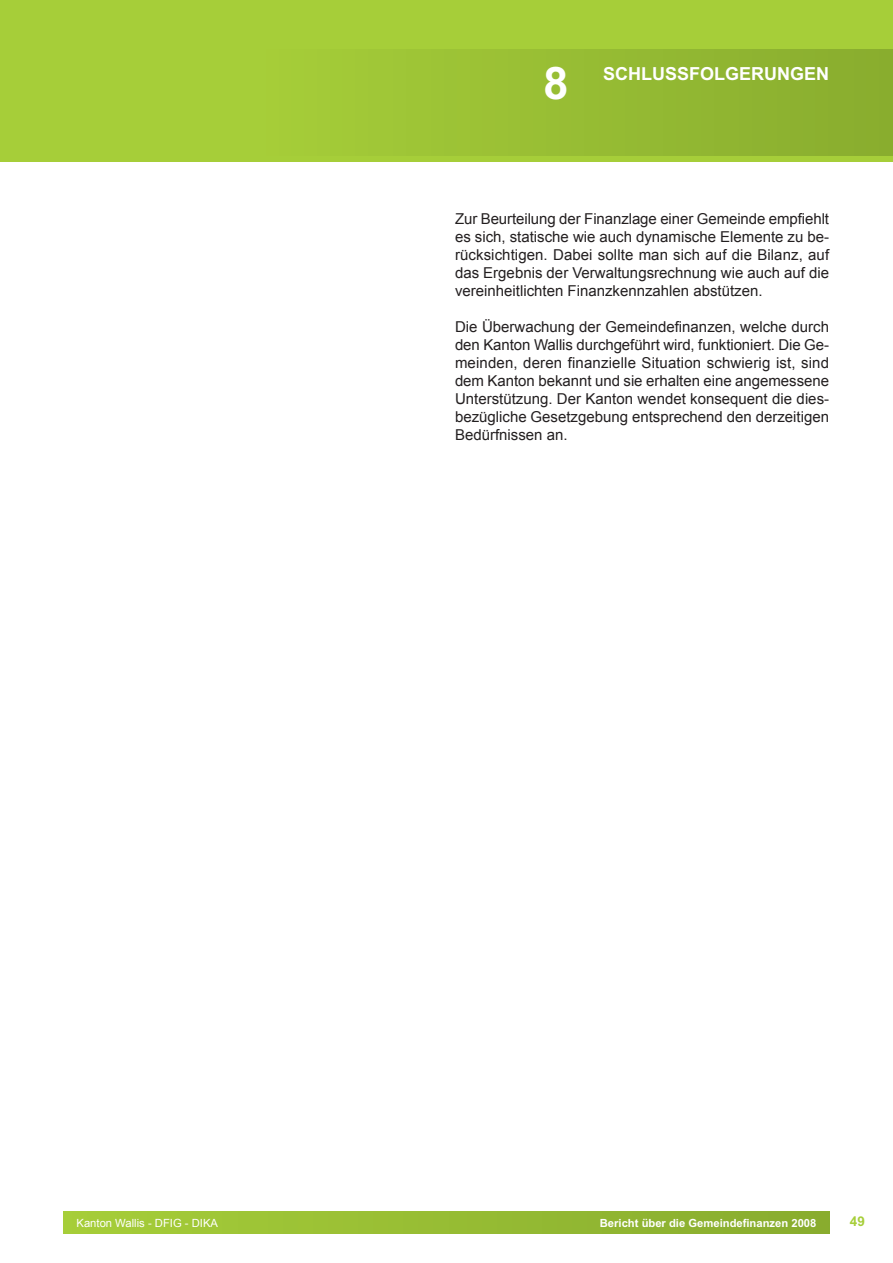
<style>
.page{position:relative;width:893px;height:1263px;background:#fff}
.page>*{position:absolute;margin:0;border:0;box-sizing:border-box;transform-origin:0 0}
.t1{font:700 45px "Arial";color:#fff}
.t2{font:700 18px "Arial";color:#fff}
.t3{font:15px/18px "Arial";color:#231f20;text-align:justify}
.t4{font:700 13.5px "Arial";color:#a6ce39}
.t5{font:700 11.25px "Arial";color:#fff}
.t6{font:11.25px "Arial";color:#fff}
</style>
<div class="page">
<div style="left:0;top:0;width:893px;height:162px;background:#a6ce39"></div>
<div style="left:259px;top:49px;width:634px;height:107px;background:linear-gradient(to right,#a6cd39,#88ac2e)"></div>
<div style="left:64px;top:1212px;width:765px;height:21px;background:linear-gradient(to right,#a6cd39,#88ac2e)"></div>
<h1 class="t1" style="left:543px;top:66px;width:27px">8</h1>
<p class="t2" style="left:603px;top:67px;width:227px">SCHLUSSFOLGERUNGEN</p>
<p class="t3" style="left:455px;top:209px;width:376px">Zur Beurteilung der Finanzlage einer Gemeinde empfiehlt es sich, statische wie auch dynamische Elemente zu be&shy;rücksichtigen. Dabei sollte man sich auf die Bilanz, auf das Ergebnis der Verwaltungsrechnung wie auch auf die vereinheitlichten Finanzkennzahlen abstützen.</p>
<p class="t3" style="left:455px;top:317px;width:376px">Die Überwachung der Gemeindefinanzen, welche durch den Kanton Wallis durchgeführt wird, funktioniert. Die Ge&shy;meinden, deren finanzielle Situation schwierig ist, sind dem Kanton bekannt und sie erhalten eine angemessene Unterstützung. Der Kanton wendet konsequent die dies&shy;bezügliche Gesetzgebung entsprechend den derzeitigen Bedürfnissen an.</p>
<p class="t6" style="left:77px;top:1217px;width:143px">Kanton Wallis - DFIG - DIKA</p>
<p class="t5" style="left:600px;top:1219px;width:218px">Bericht über die Gemeindefinanzen 2008</p>
<p class="t4" style="left:850px;top:1216px;width:16px">49</p>
</div>
